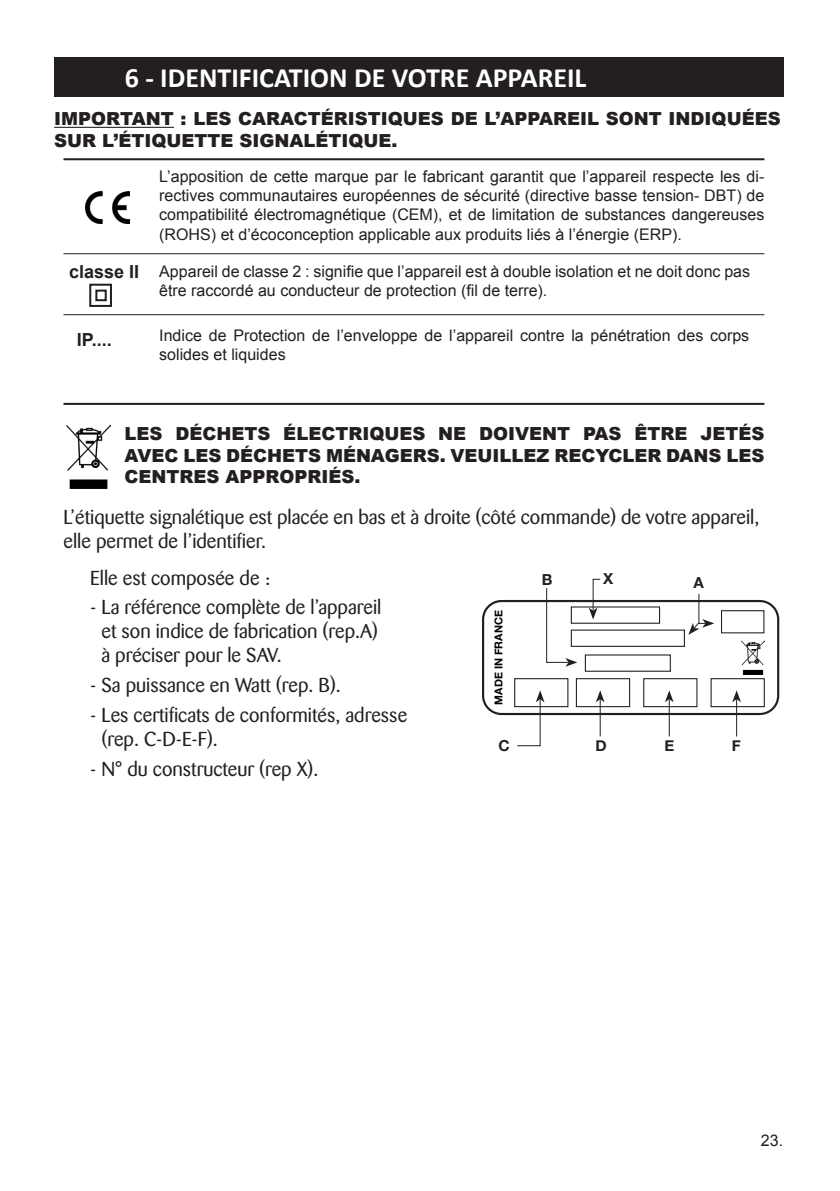
<style>
.page{position:relative;width:840px;height:1191px;background:#fff}
.page>*{position:absolute;margin:0;border:0;box-sizing:border-box;transform-origin:0 0}
.t1{font:700 28px "Calibri";color:#fff}
.Texte_2{font:20px/24px "Barmeno";color:#231f20}
.Hors_texte_avertisse{font:900 18px/21.6px "Arial";color:#231f20;text-align:justify}
.t2{font:700 18px "Arial";color:#231f20}
.t3{font:16px/19.2px "Arial";color:#231f20}
.Texte_2-2{font:700 15.2px "Helvetica Neue";color:#231f20}
.Texte_2-3{font:700 10.8px "Helvetica Neue";color:#000}
</style>
<div class="page">
<div style="left:54px;top:57px;width:728px;height:39px;background:#231f20"></div>
<img style="left:66px;top:425px;width:45px;height:63px">
<hr style="left:54px;top:127px;width:120px;height:1px;background:#231f20">
<hr style="left:63px;top:158px;width:701px;height:2px;background:#231f20">
<hr style="left:63px;top:403px;width:701px;height:2px;background:#231f20">
<hr style="left:63px;top:253px;width:701px;height:1px;background:#231f20">
<hr style="left:63px;top:314px;width:701px;height:1px;background:#231f20">
<div style="left:89px;top:284px;width:23px;height:23px;border:2px solid #231f20"></div>
<div style="left:95px;top:289px;width:12px;height:12px;border:2px solid #231f20"></div>
<img style="left:85px;top:191px;width:45px;height:32px">
<div style="left:481px;top:600px;width:297px;height:115px;border:2px solid #231f20;border-radius:18px"></div>
<div style="left:570px;top:629px;width:114px;height:18px;border:1px solid #231f20"></div>
<div style="left:570px;top:606px;width:89px;height:18px;border:1px solid #231f20"></div>
<div style="left:584px;top:654px;width:86px;height:18px;border:1px solid #231f20"></div>
<div style="left:514px;top:678px;width:54px;height:29px;border:1px solid #231f20"></div>
<svg style="left:546px;top:588px;width:31px;height:79px"></svg>
<div style="left:575px;top:678px;width:54px;height:29px;border:1px solid #231f20"></div>
<div style="left:642px;top:678px;width:55px;height:29px;border:1px solid #231f20"></div>
<div style="left:710px;top:678px;width:54px;height:29px;border:1px solid #231f20"></div>
<svg style="left:516px;top:690px;width:28px;height:56px"></svg>
<hr style="left:599px;top:699px;width:1px;height:37px;background:#231f20">
<svg style="left:596px;top:690px;width:8px;height:12px"></svg>
<hr style="left:668px;top:699px;width:1px;height:37px;background:#231f20">
<svg style="left:665px;top:690px;width:8px;height:12px"></svg>
<hr style="left:735px;top:699px;width:1px;height:37px;background:#231f20">
<svg style="left:732px;top:690px;width:8px;height:12px"></svg>
<img style="left:741px;top:640px;width:23px;height:34px">
<div style="left:720px;top:610px;width:44px;height:23px;border:1px solid #231f20"></div>
<svg style="left:688px;top:593px;width:25px;height:42px"></svg>
<svg style="left:588px;top:579px;width:12px;height:40px"></svg>
<p class="t1" style="left:125px;top:60px;width:463px">6 - IDENTIFICATION DE VOTRE APPAREIL</p>
<p class="Hors_texte_avertisse" style="left:54px;top:107px;width:727px">IMPORTANT : LES CARACTÉRISTIQUES DE L’APPAREIL SONT INDIQUÉES<br>SUR L’ÉTIQUETTE SIGNALÉTIQUE.</p>
<p class="t3" style="left:159px;top:167px;width:606px;text-align:justify">L’apposition de cette marque par le fabricant garantit que l’appareil respecte les di&shy;rectives communautaires européennes de sécurité (directive basse tension- DBT) de compatibilité électromagnétique (CEM), et de limitation de substances dangereuses (ROHS) et d’écoconception applicable aux produits liés à l’énergie (ERP).</p>
<p class="t3" style="left:159px;top:262px;width:592px">Appareil de classe 2 : signifie que l’appareil est à double isolation et ne doit donc pas être raccordé au conducteur de protection (fil de terre).</p>
<p class="t3" style="left:159px;top:326px;width:591px">Indice de Protection de l’enveloppe de l’appareil contre la pénétration des corps solides et liquides</p>
<p class="t2" style="left:69px;top:259px;width:72px">classe II</p>
<p class="t2" style="left:77px;top:327px;width:36px">IP....</p>
<p class="Hors_texte_avertisse" style="left:124px;top:422px;width:641px">LES DÉCHETS ÉLECTRIQUES NE DOIVENT PAS ÊTRE JETÉS AVEC LES DÉCHETS MÉNAGERS. VEUILLEZ RECYCLER DANS LES CENTRES APPROPRIÉS.</p>
<p class="Texte_2" style="left:63px;top:505px;width:697px">L’étiquette signalétique est placée en bas et à droite (côté commande) de votre appareil, elle permet de l’identifier.</p>
<p class="Texte_2" style="left:90px;top:566px;width:181px">Elle est composée de :</p>
<p class="Texte_2" style="left:101px;top:595px;width:281px;text-indent:-11px">- La référence complète de l’appareil et son indice de fabrication (rep.A) à préciser pour le SAV.</p>
<p class="Texte_2" style="left:90px;top:673px;width:252px">- Sa puissance en Watt (rep. B).</p>
<p class="Texte_2" style="left:101px;top:703px;width:307px;text-indent:-11px">- Les certificats de conformités, adresse (rep. C-D-E-F).</p>
<p class="Texte_2" style="left:90px;top:756px;width:229px">- N° du constructeur (rep X).</p>
<p class="Texte_2-2" style="left:541px;top:569px;width:12px">B</p>
<p class="Texte_2-2" style="left:602px;top:569px;width:12px">X</p>
<p class="Texte_2-2" style="left:693px;top:573px;width:12px">A</p>
<p class="Texte_2-3" style="left:491px;top:704px;width:96px;rotate:-90deg">MADE IN FRANCE</p>
<p class="Texte_2-2" style="left:498px;top:736px;width:13px">C</p>
<p class="Texte_2-2" style="left:595px;top:736px;width:13px">D</p>
<p class="Texte_2-2" style="left:664px;top:736px;width:11px">E</p>
<p class="Texte_2-2" style="left:731px;top:736px;width:10px">F</p>
<p class="t3" style="left:760px;top:1130px;width:24px">23.</p>
</div>
